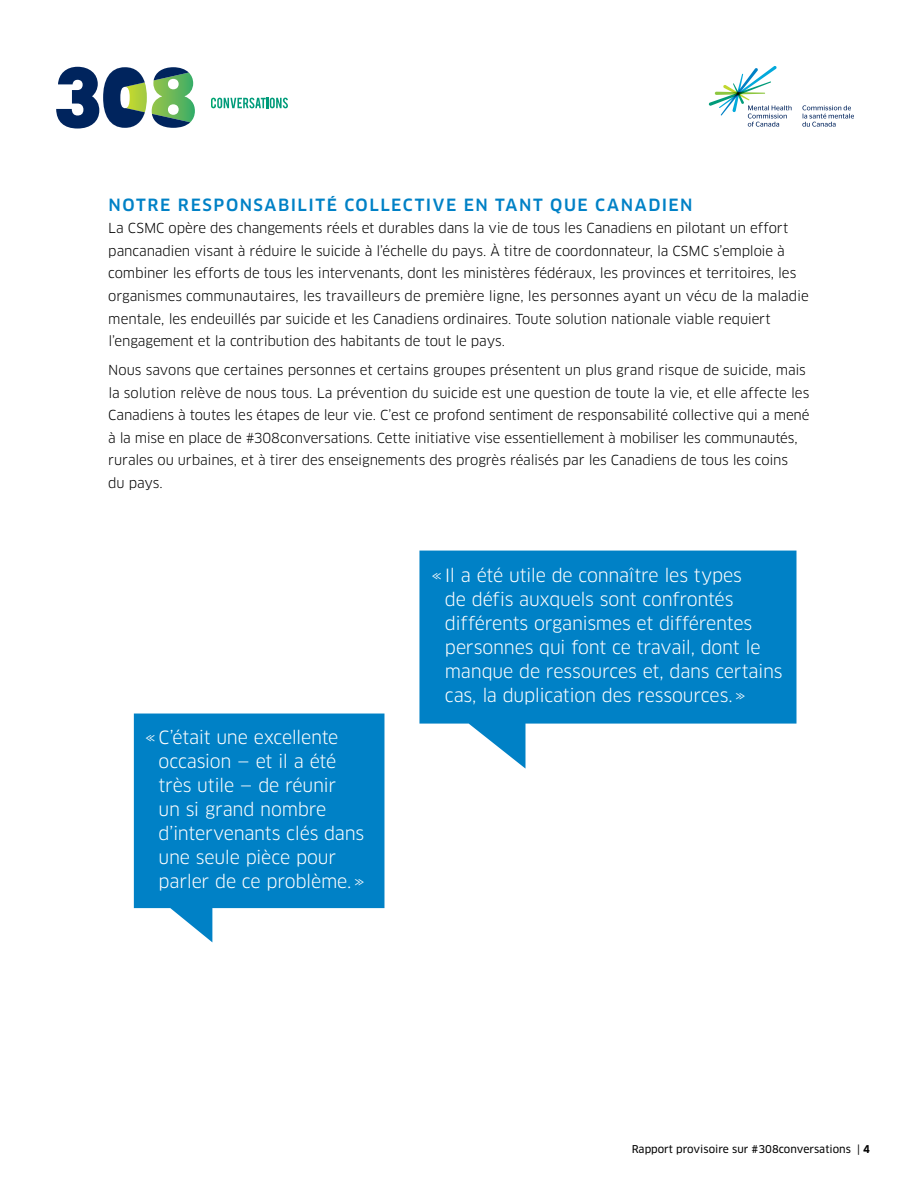
<style>
.page{position:relative;width:918px;height:1188px;background:#fff}
.page>*{position:absolute;margin:0;border:0;box-sizing:border-box;transform-origin:0 0}
.t1{font:17.85px/24.2px "Clan OT";letter-spacing:-.015em;color:#fff}
.t2{font:500 16.5px "Clan OT";letter-spacing:.09em;color:#0081c6}
.t3{font:13.5px/22.5px "Clan OT";letter-spacing:-.01em;color:#000}
.t4{font:10.5px "Clan OT News";color:#000}
.s1{font-family:"Clan OT";font-weight:700}
</style>
<div class="page">
<svg style="left:134px;top:714px;width:250px;height:228px;background:#2292cd"></svg>
<svg style="left:419px;top:551px;width:377px;height:218px;fill:#0081c6"></svg>
<svg style="left:56px;top:67px;width:139px;height:62px"></svg>
<svg style="left:709px;top:66px;width:83px;height:61px"></svg>
<svg style="left:802px;top:105px;width:52px;height:22px"></svg>
<svg style="left:211px;top:98px;width:77px;height:10px"></svg>
<p class="t2" style="left:109px;top:195px;width:586px">NOTRE RESPONSABILITÉ COLLECTIVE EN TANT QUE CANADIEN</p>
<p class="t3" style="left:108px;top:217px;width:702px">La CSMC opère des changements réels et durables dans la vie de tous les Canadiens en pilotant un effort pancanadien visant à réduire le suicide à l’échelle du pays. À titre de coordonnateur, la CSMC s’emploie à combiner les efforts de tous les intervenants, dont les ministères fédéraux, les provinces et territoires, les organismes communautaires, les travailleurs de première ligne, les personnes ayant un vécu de la maladie mentale, les endeuillés par suicide et les Canadiens ordinaires. Toute solution nationale viable requiert l’engagement et la contribution des habitants de tout le pays.</p>
<p class="t3" style="left:108px;top:359px;width:703px">Nous savons que certaines personnes et certains groupes présentent un plus grand risque de suicide, mais la solution relève de nous tous. La prévention du suicide est une question de toute la vie, et elle affecte les Canadiens à toutes les étapes de leur vie. C’est ce profond sentiment de responsabilité collective qui a mené à la mise en place de #308conversations. Cette initiative vise essentiellement à mobiliser les communautés, rurales ou urbaines, et à tirer des enseignements des progrès réalisés par les Canadiens de tous les coins<br>du pays.</p>
<h1 class="t1" style="left:159px;top:725px;width:208px;text-indent:-13px">« C’était une excellente occasion — et il a été très utile — de réunir<br>un si grand nombre d’intervenants clés dans une seule pièce pour parler de ce problème.»</h1>
<h1 class="t1" style="left:445px;top:563px;width:339px;text-indent:-13px">« Il a été utile de connaître les types<br>de défis auxquels sont confrontés différents organismes et différentes personnes qui font ce travail, dont le manque de ressources et, dans certains cas, la duplication des ressources.»</h1>
<p class="t4" style="left:632px;top:1143px;width:240px">Rapport provisoire sur #308conversations | <span class="s1">4</span></p>
</div>
